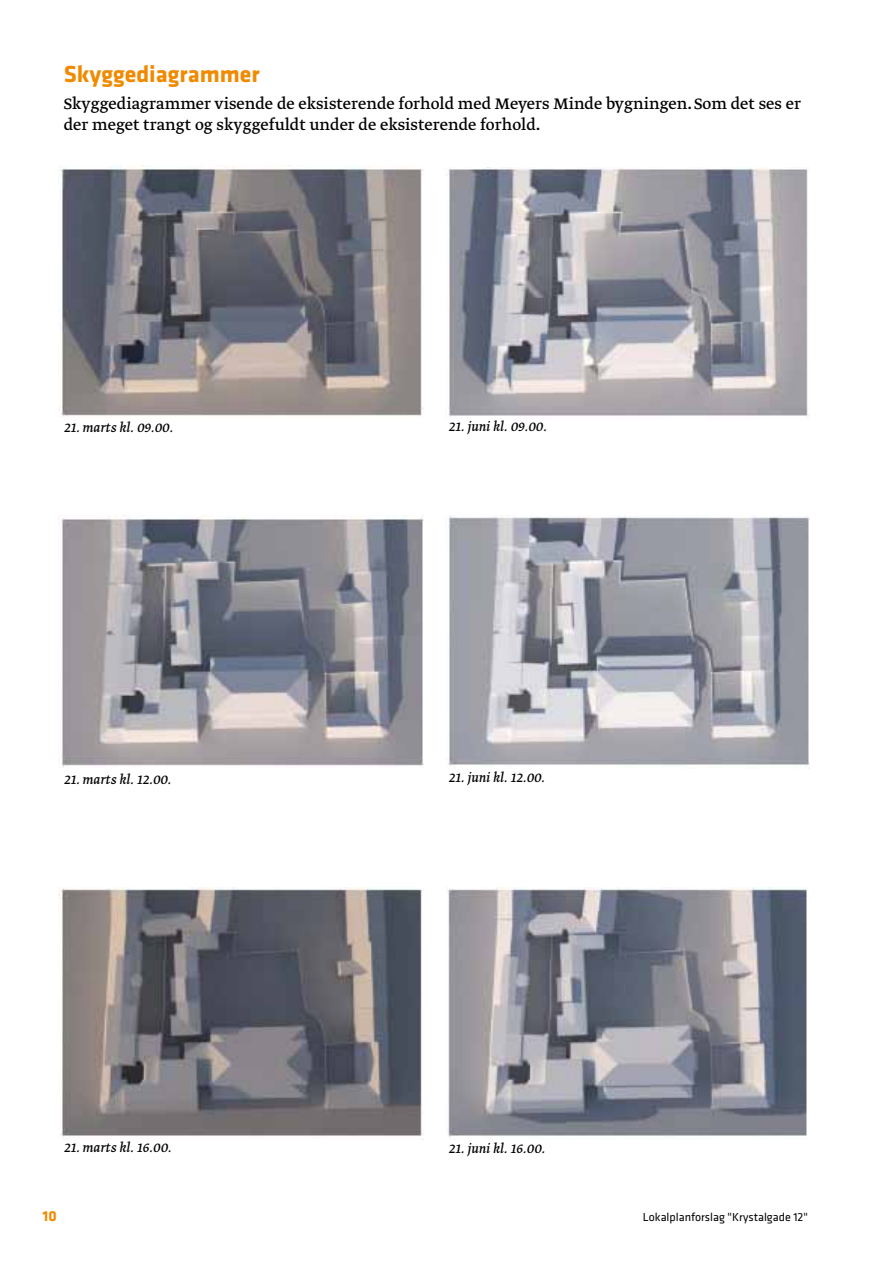
<style>
.page{position:relative;width:893px;height:1263px;background:#fff}
.page>*{position:absolute;margin:0;border:0;box-sizing:border-box;transform-origin:0 0}
.t1{font:700 24px "Klavika";color:#f08a00}
.t2{font:18px/21px "Greta Text";color:#000}
.t3{font:italic 15px "Greta Text";color:#000}
.t4{font:700 15px "Klavika";color:#f08a00}
.t5{font:12px "Klavika";color:#000}
</style>
<div class="page">
<img style="left:59px;top:166px;width:364px;height:251px">
<img style="left:61px;top:515px;width:362px;height:252px">
<img style="left:59px;top:887px;width:363px;height:250px">
<img style="left:447px;top:168px;width:363px;height:249px">
<img style="left:448px;top:516px;width:362px;height:250px">
<img style="left:446px;top:887px;width:361px;height:250px">
<h1 class="t1" style="left:64px;top:65px;width:198px">Skyggediagrammer</h1>
<p class="t2" style="left:64px;top:94px;width:739px">Skyggediagrammer visende de eksisterende forhold med Meyers Minde bygningen. Som det ses er der meget trangt og skyggefuldt under de eksisterende forhold.</p>
<p class="t3" style="left:64px;top:421px;width:111px">21. marts kl. 09.00.</p>
<p class="t3" style="left:449px;top:421px;width:100px">21. juni kl. 09.00.</p>
<p class="t3" style="left:64px;top:773px;width:109px">21. marts kl. 12.00.</p>
<p class="t3" style="left:449px;top:771px;width:98px">21. juni kl. 12.00.</p>
<p class="t3" style="left:64px;top:1141px;width:109px">21. marts kl. 16.00.</p>
<p class="t3" style="left:449px;top:1142px;width:98px">21. juni kl. 16.00.</p>
<p class="t4" style="left:43px;top:1210px;width:16px">10</p>
<p class="t5" style="left:643px;top:1212px;width:166px">Lokalplanforslag "Krystalgade 12"</p>
</div>
